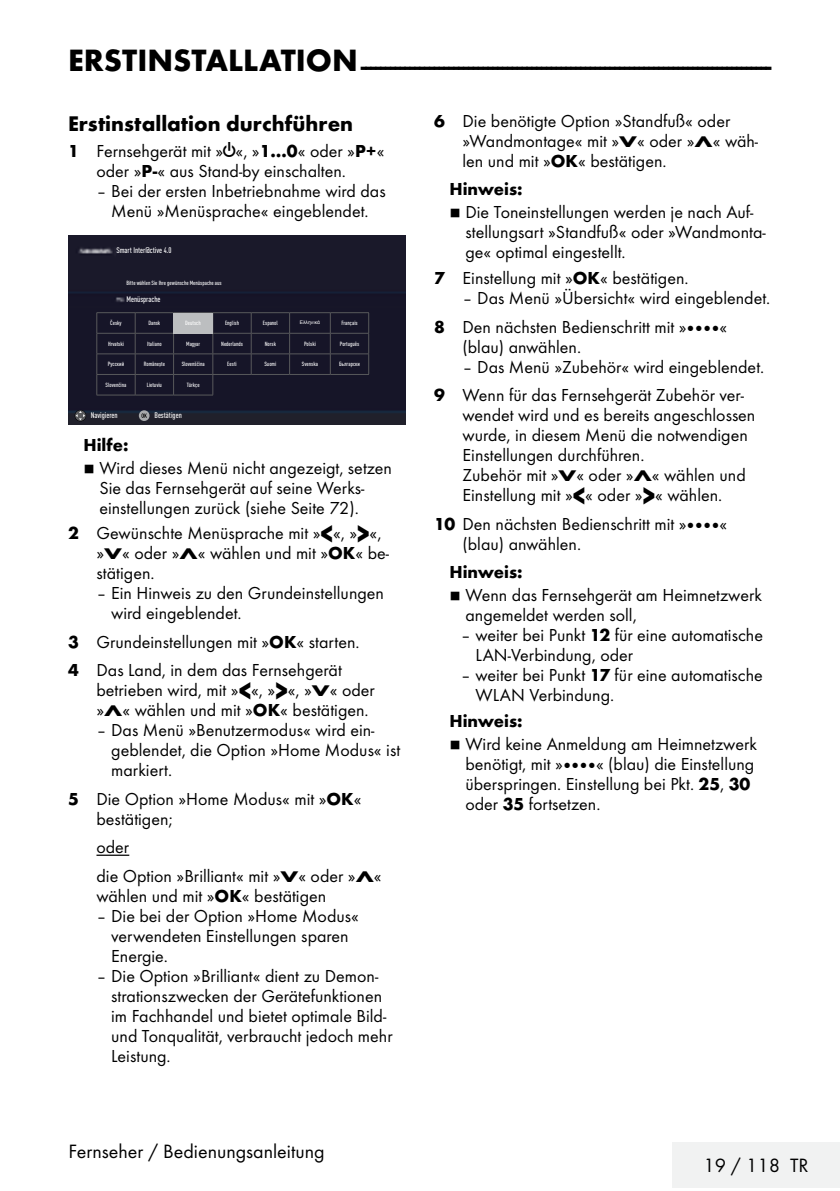
<style>
.page{position:relative;width:840px;height:1191px;background:#fff}
.page>*{position:absolute;margin:0;border:0;box-sizing:border-box;transform-origin:0 0}
.t1{font:700 24px "Futura TOT";color:#000}
.t2{font:700 22px "Futura TOT";color:#000}
.t3{font:20px "Futura TOT Boo";color:#000}
.t4{font:18px/20px "Futura TOT Boo";color:#000}
.t5{font:700 18px "Futura TOT";color:#000}
.t6{font:500 condensed 8px "DIN Pro";color:#fff}
.t7{font:8px "Grund Son Se";color:#000}
.t8{font:500 condensed 6px "DIN Pro";color:#fff}
.t9{font:5px "Arial";color:#fff}
.s1{font-size:32px}
.s2{font-family:"Futura TOT";font-weight:700}
.s3{font-family:"Grund Son Vi";font-size:24px}
.s4{font-family:"Futura TOT";font-weight:700;font-size:27.2px}
.s5{font-family:"Futura TOT";font-weight:700;font-size:16px}
</style>
<div class="page">
<div style="left:672px;top:1142px;width:167px;height:45px;background:#f1f2f2"></div>
<hr style="left:96px;top:854px;width:33px;height:2px;background:#000">
<img style="left:68px;top:235px;width:337px;height:189px">
<div style="left:139px;top:410px;width:10px;height:11px;background:#a7a9ac;border-radius:50%"></div>
<svg style="left:141px;top:413px;width:6px;height:5px"></svg>
<hr style="left:96px;top:312px;width:39px;height:1px;background:#58595b">
<hr style="left:135px;top:312px;width:38px;height:1px;background:#58595b">
<hr style="left:173px;top:312px;width:40px;height:1px;background:#58595b">
<hr style="left:213px;top:312px;width:38px;height:1px;background:#58595b">
<hr style="left:251px;top:312px;width:38px;height:1px;background:#58595b">
<hr style="left:289px;top:312px;width:41px;height:1px;background:#58595b">
<hr style="left:330px;top:312px;width:39px;height:1px;background:#58595b">
<hr style="left:96px;top:333px;width:39px;height:1px;background:#58595b">
<hr style="left:135px;top:333px;width:38px;height:1px;background:#58595b">
<hr style="left:173px;top:333px;width:40px;height:1px;background:#58595b">
<hr style="left:213px;top:333px;width:38px;height:1px;background:#58595b">
<hr style="left:251px;top:333px;width:38px;height:1px;background:#58595b">
<hr style="left:289px;top:333px;width:41px;height:1px;background:#58595b">
<hr style="left:330px;top:333px;width:39px;height:1px;background:#58595b">
<hr style="left:96px;top:353px;width:39px;height:1px;background:#58595b">
<hr style="left:135px;top:353px;width:38px;height:1px;background:#58595b">
<hr style="left:173px;top:353px;width:40px;height:1px;background:#58595b">
<hr style="left:213px;top:353px;width:38px;height:1px;background:#58595b">
<hr style="left:251px;top:353px;width:38px;height:1px;background:#58595b">
<svg style="left:251px;top:313px;width:1px;height:61px"></svg>
<hr style="left:289px;top:353px;width:41px;height:1px;background:#58595b">
<svg style="left:289px;top:313px;width:1px;height:61px"></svg>
<hr style="left:330px;top:353px;width:39px;height:1px;background:#58595b">
<svg style="left:330px;top:313px;width:1px;height:61px"></svg>
<svg style="left:368px;top:313px;width:1px;height:61px"></svg>
<hr style="left:96px;top:374px;width:39px;height:1px;background:#58595b">
<svg style="left:96px;top:313px;width:1px;height:82px"></svg>
<hr style="left:135px;top:374px;width:38px;height:1px;background:#58595b">
<svg style="left:135px;top:313px;width:1px;height:82px"></svg>
<hr style="left:173px;top:374px;width:40px;height:1px;background:#58595b">
<svg style="left:173px;top:333px;width:1px;height:62px"></svg>
<hr style="left:96px;top:395px;width:39px;height:1px;background:#58595b">
<hr style="left:135px;top:395px;width:38px;height:1px;background:#58595b">
<hr style="left:173px;top:395px;width:40px;height:1px;background:#58595b">
<svg style="left:212px;top:313px;width:1px;height:82px"></svg>
<hr style="left:213px;top:374px;width:38px;height:1px;background:#58595b">
<hr style="left:251px;top:374px;width:38px;height:1px;background:#58595b">
<hr style="left:289px;top:374px;width:41px;height:1px;background:#58595b">
<hr style="left:330px;top:374px;width:39px;height:1px;background:#58595b">
<svg style="left:75px;top:410px;width:11px;height:11px"></svg>
<div style="left:173px;top:313px;width:39px;height:20px;background:#bcbec0"></div>
<h1 class="t1" style="left:68px;top:51px;width:704px"><span class="s1">ERSTINSTALLATION</span>-------------------------------------------------------------------------------------</h1>
<p class="t2" style="left:68px;top:110px;width:286px">Erstinstallation durchführen</p>
<p class="t4" style="left:68px;top:140px;width:317px;text-align:center"><span class="s2">1</span> Fernsehgerät mit »<span class="s3">8</span>«, »<span class="s2">1…0</span>« oder »<span class="s2">P+</span>« oder »<span class="s2">P-</span>« aus Stand-by einschalten.</p>
<p class="t4" style="left:96px;top:180px;width:290px;text-align:center">– Bei der ersten Inbetriebnahme wird das<br>Menü »Menüsprache« eingeblendet.</p>
<p class="t6" style="left:116px;top:244px;width:57px">Smart Inter@ctive 4.0</p>
<p class="t8" style="left:126px;top:278px;width:97px">Bitte wählen Sie Ihre gewünsche Menüspache aus</p>
<p class="t6" style="left:126px;top:293px;width:36px">Menüsprache</p>
<p class="t8" style="left:110px;top:319px;width:13px">Česky</p>
<p class="t8" style="left:148px;top:319px;width:13px">Dansk</p>
<p class="t8" style="left:225px;top:319px;width:16px">English</p>
<p class="t8" style="left:263px;top:319px;width:16px">Espanol</p>
<p class="t9" style="left:299px;top:319px;width:22px">Eλληvıκά</p>
<p class="t8" style="left:341px;top:319px;width:18px">Français</p>
<p class="t8" style="left:108px;top:339px;width:17px">Hrvatski</p>
<p class="t8" style="left:147px;top:339px;width:16px">Italiano</p>
<p class="t8" style="left:186px;top:339px;width:15px">Magyar</p>
<p class="t8" style="left:221px;top:339px;width:23px">Nederlands</p>
<p class="t8" style="left:264px;top:339px;width:13px">Norsk</p>
<p class="t8" style="left:304px;top:339px;width:13px">Polski</p>
<p class="t8" style="left:339px;top:339px;width:21px">Português</p>
<p class="t8" style="left:108px;top:360px;width:18px">Pyccкий</p>
<p class="t8" style="left:144px;top:360px;width:23px">Româneşte</p>
<p class="t8" style="left:182px;top:360px;width:24px">Slovenščina</p>
<p class="t8" style="left:227px;top:360px;width:11px">Eesti</p>
<p class="t8" style="left:264px;top:360px;width:13px">Suomi</p>
<p class="t8" style="left:302px;top:360px;width:17px">Svenska</p>
<p class="t8" style="left:339px;top:360px;width:23px">Бългaрски</p>
<p class="t8" style="left:105px;top:380px;width:22px">Slovenčina</p>
<p class="t8" style="left:147px;top:380px;width:17px">Lietuviu</p>
<p class="t8" style="left:187px;top:380px;width:14px">Türkçe</p>
<p class="t6" style="left:91px;top:409px;width:29px">Navigieren</p>
<p class="t8" style="left:185px;top:319px;width:17px">Deutsch</p>
<p class="t6" style="left:154px;top:409px;width:29px">Bestätigen</p>
<p class="t5" style="left:83px;top:433px;width:47px">Hilfe:</p>
<p class="t7" style="left:83px;top:464px;width:13px">7</p>
<p class="t4" style="left:99px;top:457px;width:294px">Wird dieses Menü nicht angezeigt, setzen<br>Sie das Fernsehgerät auf seine Werks&shy;einstellungen zurück (siehe Seite 72).</p>
<p class="t4" style="left:96px;top:523px;width:294px;text-indent:-28px"><span class="s2">2</span> Gewünschte Menüsprache mit »<span class="s4">&lt;</span>«, »<span class="s4">&gt;</span>«, »<span class="s5">V</span>« oder »<span class="s5">Λ</span>« wählen und mit »<span class="s2">OK</span>« be&shy;stätigen.</p>
<p class="t4" style="left:111px;top:583px;width:274px;text-indent:-15px">– Ein Hinweis zu den Grundeinstellungen wird eingeblendet.</p>
<p class="t4" style="left:68px;top:627px;width:293px;line-height:28.6px"><span class="s2">3</span> Grundeinstellungen mit »<span class="s2">OK</span>« starten.<br><span class="s2">4</span> Das Land, in dem das Fernsehgerät</p>
<p class="t4" style="left:96px;top:680px;width:280px">betrieben wird, mit »<span class="s4">&lt;</span>«, »<span class="s4">&gt;</span>«, »<span class="s5">V</span>« oder »<span class="s5">Λ</span>« wählen und mit »<span class="s2">OK</span>« bestätigen.</p>
<p class="t4" style="left:111px;top:720px;width:290px;text-indent:-15px">– Das Menü »Benutzermodus« wird ein&shy;geblendet, die Option »Home Modus« ist markiert.</p>
<p class="t4" style="left:96px;top:789px;width:266px;text-indent:-28px"><span class="s2">5</span> Die Option »Home Modus« mit »<span class="s2">OK</span>« bestätigen;</p>
<p class="t4" style="left:96px;top:833px;width:286px;line-height:28.6px">oder<br>die Option »Brilliant« mit »<span class="s5">V</span>« oder »<span class="s5">Λ</span>«</p>
<p class="t4" style="left:96px;top:886px;width:231px">wählen und mit »<span class="s2">OK</span>« bestätigen</p>
<p class="t4" style="left:111px;top:906px;width:249px;text-indent:-15px">– Die bei der Option »Home Modus« verwendeten Einstellungen sparen<br>Energie.</p>
<p class="t4" style="left:111px;top:966px;width:283px;text-indent:-15px">– Die Option »Brilliant« dient zu Demon&shy;strationszwecken der Gerätefunktionen im Fachhandel und bietet optimale Bild&shy;und Tonqualität, verbraucht jedoch mehr Leistung.</p>
<p class="t3" style="left:68px;top:1139px;width:257px">Fernseher / Bedienungsanleitung</p>
<p class="t4" style="left:462px;top:111px;width:297px;text-indent:-28px"><span class="s2">6</span> Die benötigte Option »Standfuß« oder »Wandmontage« mit »<span class="s5">V</span>« oder »<span class="s5">Λ</span>« wäh&shy;len und mit »<span class="s2">OK</span>« bestätigen.</p>
<p class="t5" style="left:449px;top:178px;width:75px">Hinweis:</p>
<p class="t7" style="left:449px;top:209px;width:13px">7</p>
<p class="t4" style="left:465px;top:202px;width:301px">Die Toneinstellungen werden je nach Auf&shy;stellungsart »Standfuß« oder »Wandmonta&shy;ge« optimal eingestellt.</p>
<p class="t4" style="left:434px;top:268px;width:256px"><span class="s2">7</span> Einstellung mit »<span class="s2">OK</span>« bestätigen.</p>
<p class="t4" style="left:434px;top:283px;width:337px;line-height:28.6px;text-indent:28px">– Das Menü »Übersicht« wird eingeblendet.<br><span class="s2">8</span> Den nächsten Bedienschritt mit »••••«</p>
<p class="t4" style="left:462px;top:336px;width:120px">(blau) anwählen.</p>
<p class="t4" style="left:434px;top:352px;width:331px;line-height:28.6px;text-indent:28px">– Das Menü »Zubehör« wird eingeblendet.<br><span class="s2">9</span> Wenn für das Fernsehgerät Zubehör ver-</p>
<p class="t4" style="left:462px;top:405px;width:294px">wendet wird und es bereits angeschlossen wurde, in diesem Menü die notwendigen Einstellungen durchführen.<br>Zubehör mit »<span class="s5">V</span>« oder »<span class="s5">Λ</span>« wählen und Einstellung mit »<span class="s4">&lt;</span>« oder »<span class="s4">&gt;</span>« wählen.</p>
<p class="t4" style="left:462px;top:513px;width:266px;text-indent:-28px"><span class="s2">10</span> Den nächsten Bedienschritt mit »••••« (blau) anwählen.</p>
<p class="t5" style="left:449px;top:561px;width:75px">Hinweis:</p>
<p class="t7" style="left:449px;top:591px;width:13px">7</p>
<p class="t4" style="left:465px;top:585px;width:298px">Wenn das Fernsehgerät am Heimnetzwerk angemeldet werden soll,</p>
<p class="t4" style="left:475px;top:625px;width:289px;text-indent:-15px">– weiter bei Punkt <span class="s2">12</span> für eine automatische<br>LAN-Verbindung, oder</p>
<p class="t4" style="left:475px;top:665px;width:289px;text-indent:-15px">– weiter bei Punkt <span class="s2">17</span> für eine automatische<br>WLAN Verbindung.</p>
<p class="t5" style="left:449px;top:709px;width:75px">Hinweis:</p>
<p class="t7" style="left:449px;top:740px;width:13px">7</p>
<p class="t4" style="left:465px;top:733px;width:293px">Wird keine Anmeldung am Heimnetzwerk benötigt, mit »••••« (blau) die Einstellung überspringen. Einstellung bei Pkt. <span class="s2">25</span>, <span class="s2">30 </span>oder <span class="s2">35</span> fortsetzen.</p>
<p class="t3" style="left:703px;top:1153px;width:106px">19 / 118 TR</p>
</div>
